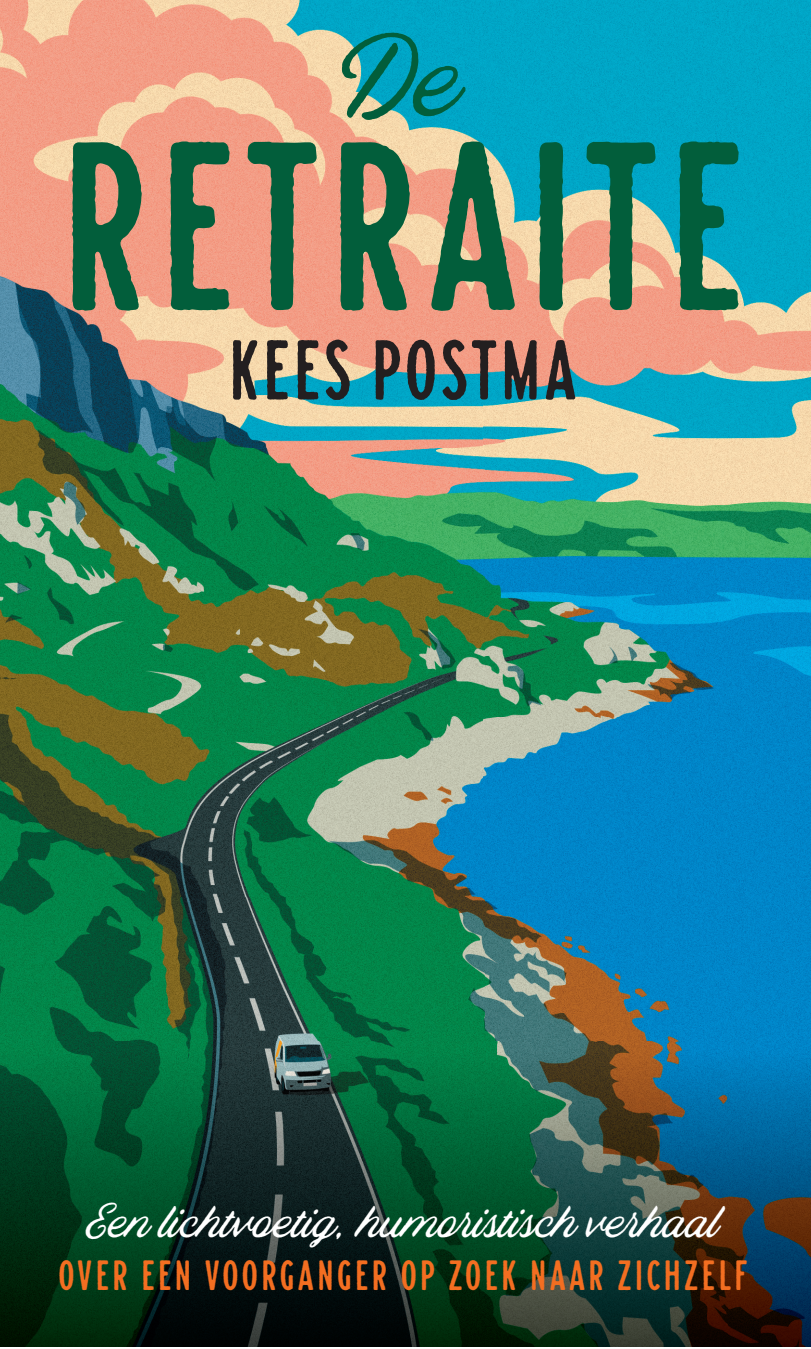
<style>
.page{position:relative;width:811px;height:1349px;background:#fff}
.page>*{position:absolute;margin:0;border:0;box-sizing:border-box;transform-origin:0 0}
.t1{font:212.5px "Carnaby Street Rough";letter-spacing:.05em;color:#025e3b}
.t2{font:107.5px "Blackbike Rough";color:#025e3b}
.t3{font:75px "Carnaby Street Rough";letter-spacing:.05em;color:#231f20}
.t4{font:45px "Blackbike Rough";color:#fff}
.t5{font:37.5px "Carnaby Street Rough";letter-spacing:.09em;color:#f36e21}
</style>
<div class="page">
<img style="left:0;top:0;width:484px;height:1041px">
<img style="left:484px;top:0;width:326px;height:1041px">
<img style="left:76px;top:1346px;width:734px;height:1px">
<img style="left:0;top:1041px;width:810px;height:305px">
<h2 class="t2" style="left:343px;top:15px;width:121px">De</h2>
<h1 class="t1" style="left:61px;top:104px;width:684px">RETRAITE</h1>
<h3 class="t3" style="left:229px;top:327px;width:349px">KEES POSTMA</h3>
<p class="t4" style="left:86px;top:1195px;width:636px">Een lichtvoetig, humoristisch verhaal</p>
<p class="t5" style="left:59px;top:1253px;width:690px">OVER EEN VOORGANGER OP ZOEK NAAR ZICHZELF</p>
</div>
